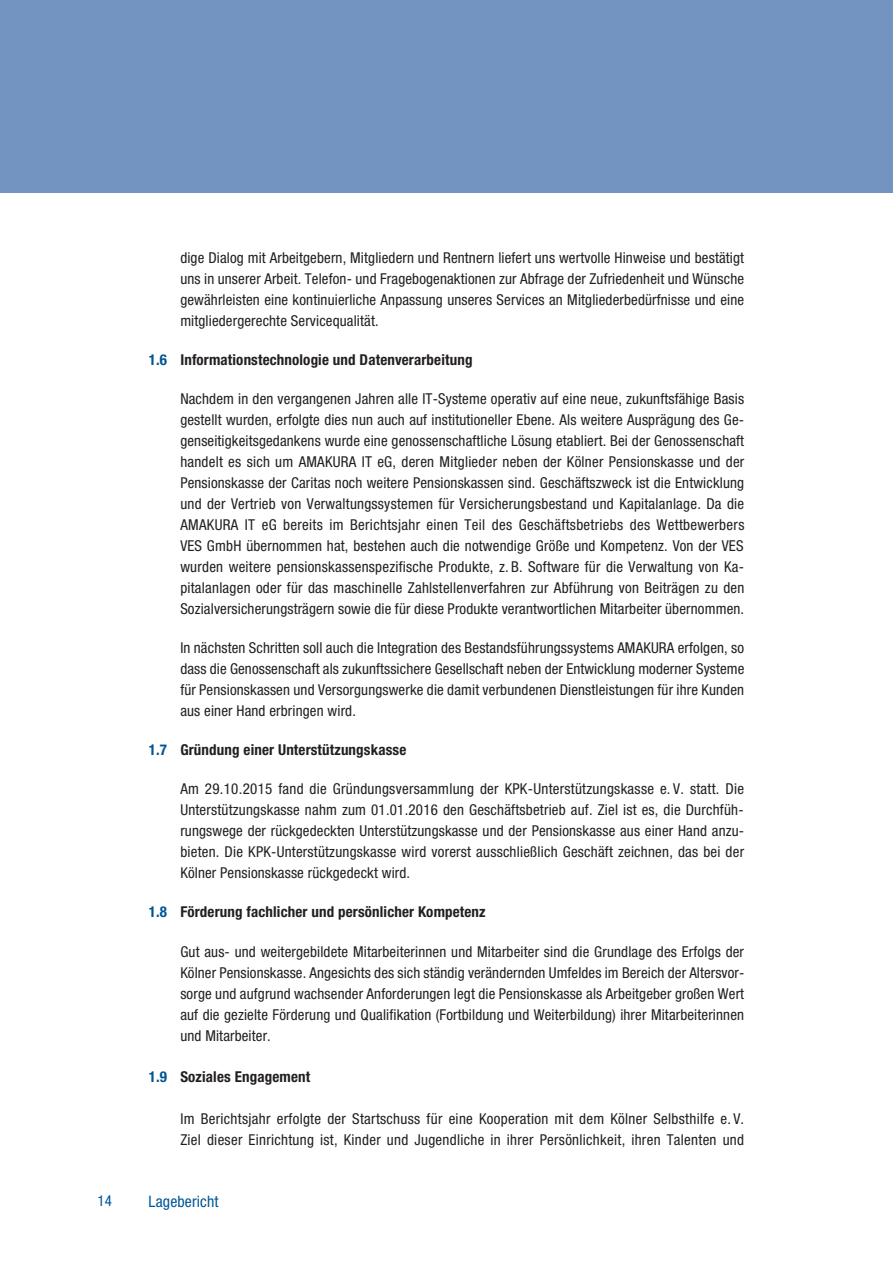
<style>
.page{position:relative;width:893px;height:1263px;background:#fff}
.page>*{position:absolute;margin:0;border:0;box-sizing:border-box;transform-origin:0 0}
.t1{font:condensed 15.75px "Helvetica Neue LT";letter-spacing:.01em;color:#005595}
.t2{font:condensed 15px/21px "Helvetica Neue LT";letter-spacing:.01em;color:#231f20;text-align:justify}
.t3{font:700 condensed 15px "Helvetica Neue LT";letter-spacing:.01em;color:#231f20}
.t4{font:condensed 15px "Helvetica Neue LT";color:#005595}
.s1{color:#005595}
</style>
<div class="page">
<div style="left:0;top:0;width:893px;height:193px;background:#7393c1"></div>
<p class="t2" style="left:180px;top:247px;width:565px">dige Dialog mit Arbeitgebern, Mitgliedern und Rentnern liefert uns wertvolle Hinweise und bestätigt uns in unserer Arbeit. Telefon- und Fragebogenaktionen zur Abfrage der Zufriedenheit und Wünsche gewährleisten eine kontinuierliche Anpassung unseres Services an Mitgliederbedürfnisse und eine mitgliedergerechte Servicequalität.</p>
<p class="t3" style="left:149px;top:350px;width:325px"><span class="s1">1.6</span> Informationstechnologie und Datenverarbeitung</p>
<p class="t2" style="left:180px;top:388px;width:566px">Nachdem in den vergangenen Jahren alle IT-Systeme operativ auf eine neue, zukunftsfähige Basis gestellt wurden, erfolgte dies nun auch auf institutioneller Ebene. Als weitere Ausprägung des Ge&shy;genseitigkeitsgedankens wurde eine genossenschaftliche Lösung etabliert. Bei der Genossenschaft handelt es sich um AMAKURA IT eG, deren Mitglieder neben der Kölner Pensionskasse und der Pensionskasse der Caritas noch weitere Pensionskassen sind. Geschäftszweck ist die Entwicklung und der Vertrieb von Verwaltungssystemen für Versicherungsbestand und Kapitalanlage. Da die AMAKURA IT eG bereits im Berichtsjahr einen Teil des Geschäftsbetriebs des Wettbewerbers VES GmbH übernommen hat, bestehen auch die notwendige Größe und Kompetenz. Von der VES wurden weitere pensionskassenspezifische Produkte, z. B. Software für die Verwaltung von Ka&shy;pitalanlagen oder für das maschinelle Zahlstellenverfahren zur Abführung von Beiträgen zu den Sozialversicherungsträgern sowie die für diese Produkte verantwortlichen Mitarbeiter übernommen.</p>
<p class="t2" style="left:180px;top:637px;width:566px">In nächsten Schritten soll auch die Integration des Bestandsführungssystems AMAKURA erfolgen, so dass die Genossenschaft als zukunftssichere Gesellschaft neben der Entwicklung moderner Systeme für Pensionskassen und Versorgungswerke die damit verbundenen Dienstleistungen für ihre Kunden aus einer Hand erbringen wird.</p>
<p class="t3" style="left:149px;top:740px;width:259px"><span class="s1">1.7</span> Gründung einer Unterstützungskasse</p>
<p class="t2" style="left:180px;top:778px;width:565px">Am 29.10.2015 fand die Gründungsversammlung der KPK-Unterstützungskasse e. V. statt. Die Unterstützungskasse nahm zum 01.01.2016 den Geschäftsbetrieb auf. Ziel ist es, die Durchfüh&shy;rungswege der rückgedeckten Unterstützungskasse und der Pensionskasse aus einer Hand anzu&shy;bieten. Die KPK-Unterstützungskasse wird vorerst ausschließlich Geschäft zeichnen, das bei der Kölner Pensionskasse rückgedeckt wird.</p>
<p class="t3" style="left:149px;top:902px;width:338px"><span class="s1">1.8</span> Förderung fachlicher und persönlicher Kompetenz</p>
<p class="t2" style="left:180px;top:941px;width:566px">Gut aus- und weitergebildete Mitarbeiterinnen und Mitarbeiter sind die Grundlage des Erfolgs der Kölner Pensionskasse. Angesichts des sich ständig verändernden Umfeldes im Bereich der Altersvor&shy;sorge und aufgrund wachsender Anforderungen legt die Pensionskasse als Arbeitgeber großen Wert auf die gezielte Förderung und Qualifikation (Fortbildung und Weiterbildung) ihrer Mitarbeiterinnen und Mitarbeiter.</p>
<p class="t3" style="left:149px;top:1067px;width:163px"><span class="s1">1.9</span> Soziales Engagement</p>
<p class="t2" style="left:180px;top:1108px;width:565px">Im Berichtsjahr erfolgte der Startschuss für eine Kooperation mit dem Kölner Selbsthilfe e. V.<br>Ziel dieser Einrichtung ist, Kinder und Jugendliche in ihrer Persönlichkeit, ihren Talenten und</p>
<p class="t4" style="left:98px;top:1192px;width:16px">14</p>
<p class="t1" style="left:149px;top:1192px;width:72px">Lagebericht</p>
</div>
